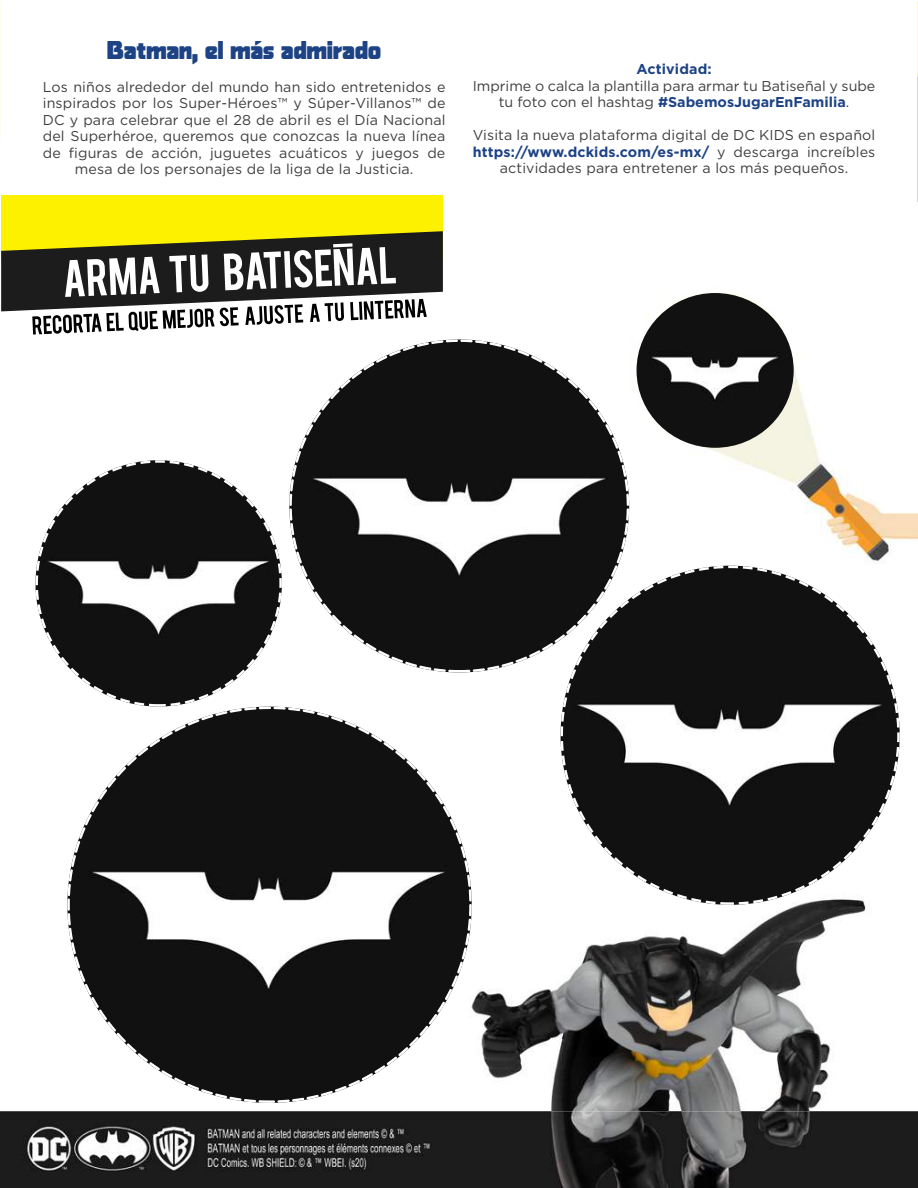
<style>
.page{position:relative;width:918px;height:1188px;background:#fff}
.page>*{position:absolute;margin:0;border:0;box-sizing:border-box;transform-origin:0 0}
.t1{font:24px "Alphaville Ultra";letter-spacing:.01em;color:#1d4385}
.t2{font:14.25px/16.5px "Gotham";letter-spacing:.01em;color:#3e3e3f;text-align:center}
.t3{font:700 14.25px "Gotham";letter-spacing:.01em;color:#1d4385}
.s1{font-weight:700;color:#1d4385}
</style>
<div class="page">
<img style="left:1px;top:363px;width:917px;height:749px">
<img style="left:289px;top:340px;width:340px;height:332px">
<img style="left:446px;top:339px;width:41px;height:5px">
<img style="left:67px;top:707px;width:405px;height:396px">
<img style="left:259px;top:707px;width:27px;height:3px">
<img style="left:35px;top:460px;width:247px;height:247px;border-radius:123px">
<svg style="left:155px;top:460px;width:10px;height:3px"></svg>
<img style="left:561px;top:566px;width:339px;height:339px;border-radius:170px">
<img style="left:699px;top:566px;width:68px;height:6px">
<img style="left:637px;top:304px;width:157px;height:144px">
<img style="left:1px;top:1112px;width:917px;height:76px">
<img style="left:1px;top:311px;width:442px;height:39px">
<img style="left:307px;top:336px;width:76px;height:14px">
<div style="left:1px;top:195px;width:442px;height:36px;background:#fdf100"></div>
<img style="left:1px;top:231px;width:442px;height:80px">
<img style="left:333px;top:243px;width:20px;height:4px">
<h1 class="t1" style="left:107px;top:34px;width:275px">Batman, el más admirado</h1>
<p class="t2" style="left:43px;top:78px;width:404px">Los niños alrededor del mundo han sido entretenidos e inspirados por los Super-Héroes™ y Súper-Villanos™ de DC y para celebrar que el 28 de abril es el Día Nacional del Superhéroe, queremos que conozcas la nueva línea de figuras de acción, juguetes acuáticos y juegos de mesa de los personajes de la liga de la Justicia.</p>
<p class="t3" style="left:636px;top:61px;width:77px">Actividad:</p>
<p class="t2" style="left:473px;top:77px;width:404px">Imprime o calca la plantilla para armar tu Batiseñal y sube tu foto con el hashtag <span class="s1">#SabemosJugarEnFamilia</span>.</p>
<p class="t2" style="left:473px;top:127px;width:404px">Visita la nueva plataforma digital de DC KIDS en español <span class="s1">https://www.dckids.com/es-mx/</span> y descarga increíbles actividades para entretener a los más pequeños.</p>
</div>
